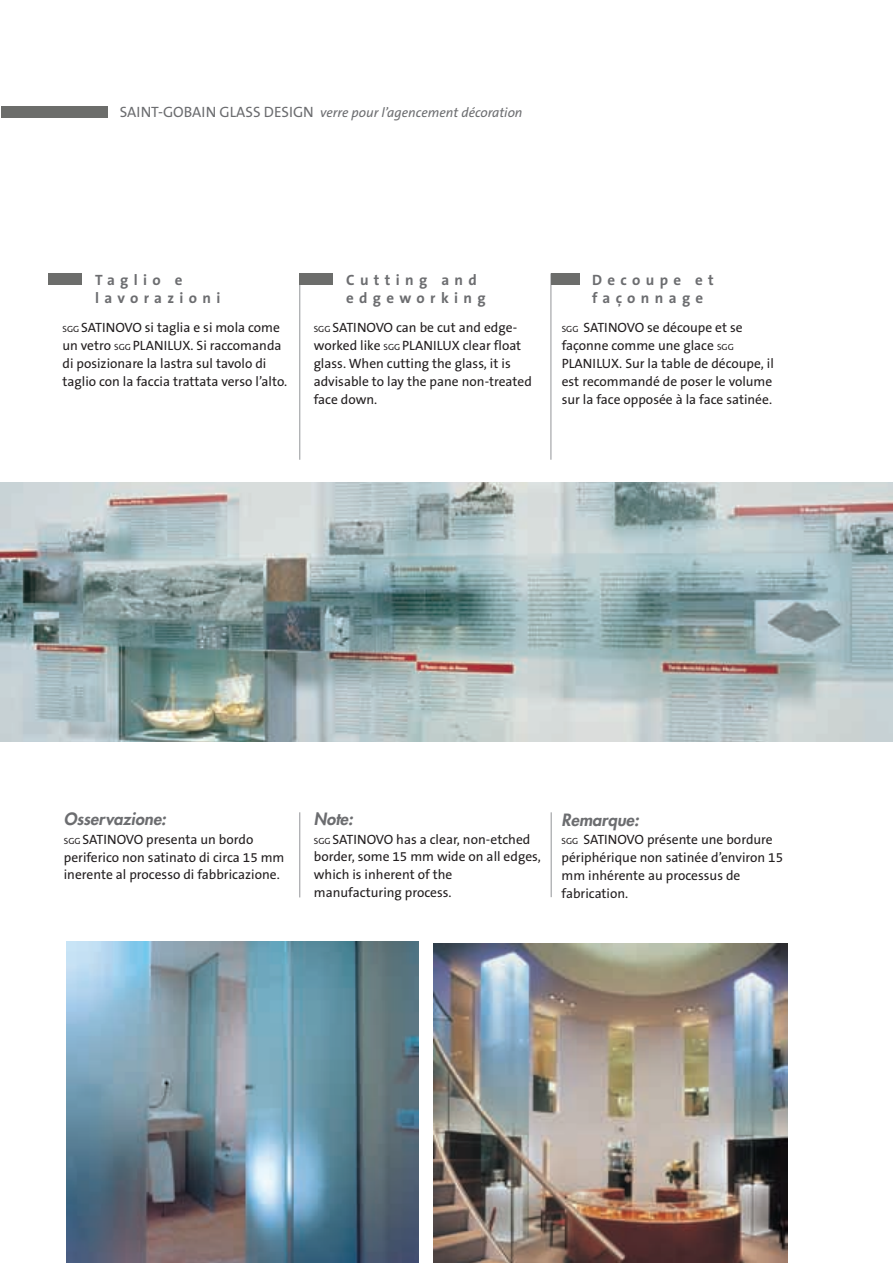
<style>
.page{position:relative;width:893px;height:1263px;background:#fff}
.page>*{position:absolute;margin:0;border:0;box-sizing:border-box;transform-origin:0 0}
.t1{font:italic 800 16.5px "Futura";color:#6c6d70}
.t2{font:700 15px/18px "The Sans B7";letter-spacing:.355em;color:#6c6d70}
.t3{font:13.5px/17.9px "The Sans B5 Plain";color:#231f20}
.t4{font:italic 13.5px "The Sans B5 Plain";color:#6c6d70}
.s1{font-style:normal;font-size:15px}
.s2{font-size:9px}
</style>
<div class="page">
<img style="left:66px;top:942px;width:352px;height:321px">
<hr style="left:550px;top:273px;width:1px;height:187px;background:#939598">
<div style="left:550px;top:273px;width:29px;height:12px;background:#6c6d6b"></div>
<hr style="left:299px;top:273px;width:1px;height:187px;background:#939598">
<div style="left:299px;top:273px;width:34px;height:12px;background:#6c6d6b"></div>
<img style="left:1px;top:483px;width:891px;height:259px">
<div style="left:48px;top:273px;width:34px;height:12px;background:#6c6d6b"></div>
<hr style="left:550px;top:812px;width:1px;height:85px;background:#939598">
<hr style="left:299px;top:812px;width:1px;height:85px;background:#939598">
<div style="left:1px;top:106px;width:106px;height:12px;background:#6c6d6b"></div>
<img style="left:434px;top:944px;width:353px;height:319px">
<p class="t4" style="left:120px;top:107px;width:404px"><span class="s1">SAINT-GOBAIN GLASS DESIGN</span> verre pour l’agencement décoration</p>
<p class="t2" style="left:95px;top:271px;width:127px">Taglio e lavorazioni</p>
<p class="t3" style="left:62px;top:319px;width:226px"><span class="s2">SGG</span> SATINOVO si taglia e si mola come un vetro <span class="s2">SGG</span> PLANILUX. Si raccomanda di posizionare la lastra sul tavolo di taglio con la faccia trattata verso l’alto.</p>
<p class="t2" style="left:346px;top:272px;width:141px">Cutting and edgeworking</p>
<p class="t3" style="left:314px;top:319px;width:220px"><span class="s2">SGG</span> SATINOVO can be cut and edge&shy;worked like <span class="s2">SGG</span> PLANILUX clear float glass. When cutting the glass, it is advisable to lay the pane non-treated face down.</p>
<p class="t2" style="left:592px;top:272px;width:123px">Decoupe et façonnage</p>
<p class="t3" style="left:561px;top:319px;width:214px"><span class="s2">SGG</span> SATINOVO se découpe et se façonne comme une glace <span class="s2">SGG<br></span>PLANILUX. Sur la table de découpe, il est recommandé de poser le volume sur la face opposée à la face satinée.</p>
<p class="t1" style="left:64px;top:811px;width:107px">Osservazione:</p>
<p class="t3" style="left:64px;top:831px;width:222px"><span class="s2">SGG</span> SATINOVO presenta un bordo periferico non satinato di circa 15 mm inerente al processo di fabbricazione.</p>
<p class="t1" style="left:314px;top:811px;width:44px">Note:</p>
<p class="t3" style="left:314px;top:831px;width:228px"><span class="s2">SGG</span> SATINOVO has a clear, non-etched border, some 15 mm wide on all edges, which is inherent of the manufacturing process.</p>
<p class="t1" style="left:561px;top:812px;width:82px">Remarque:</p>
<p class="t3" style="left:561px;top:831px;width:223px"><span class="s2">SGG</span> SATINOVO présente une bordure périphérique non satinée d’environ 15 mm inhérente au processus de fabrication.</p>
</div>
